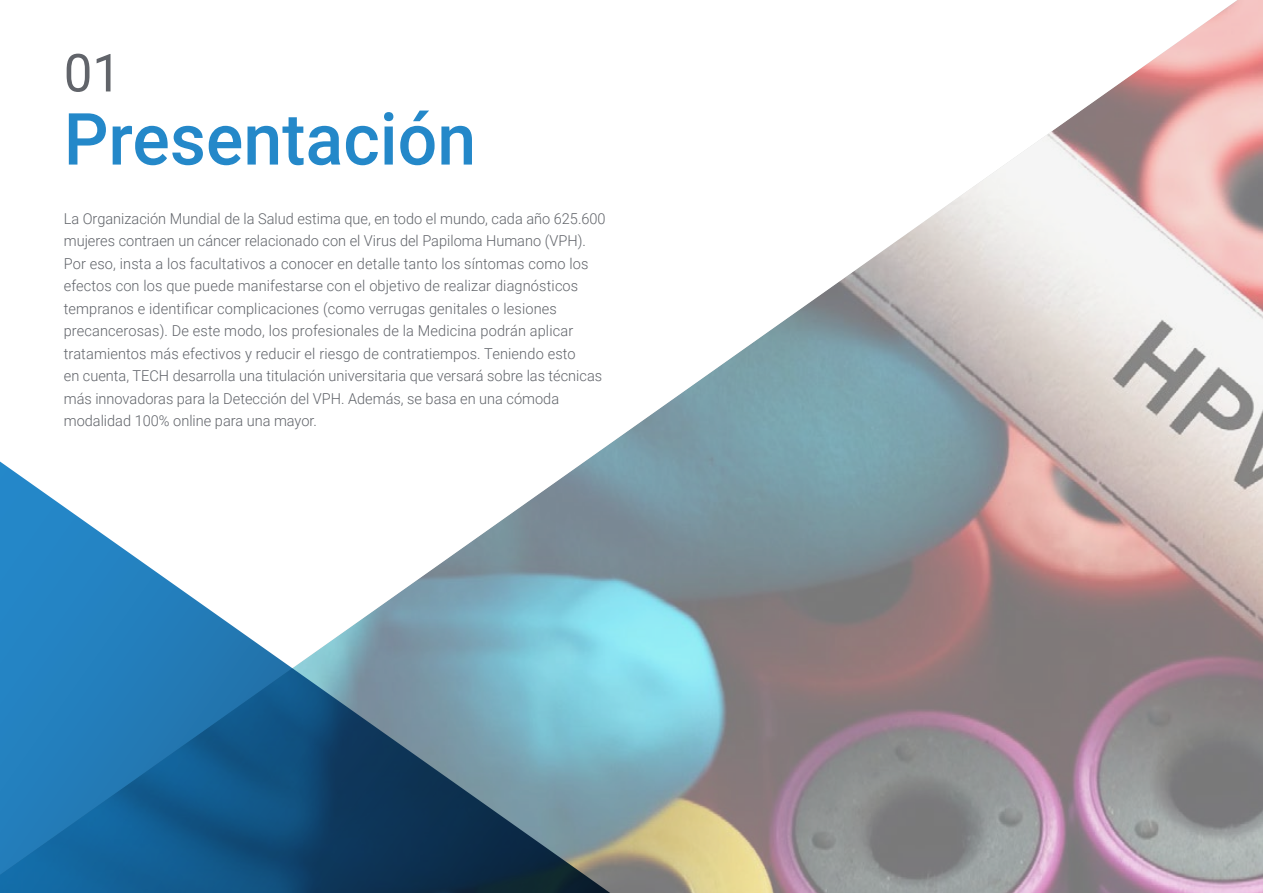
<style>
.page{position:relative;width:1263px;height:893px;background:#fff}
.page>*{position:absolute;margin:0;border:0;box-sizing:border-box;transform-origin:0 0}
.t1{font:500 72px "Roboto";color:#2488c9}
.t2{font:52.5px "Roboto";color:#61646a}
.t3{font:300 15px/22.5px "Roboto";letter-spacing:.005em;color:#61646a}
</style>
<div class="page">
<img style="left:607px;top:0;width:656px;height:893px">
<svg style="left:0;top:446px;width:640px;height:447px"></svg>
<h2 class="t2" style="left:64px;top:36px;width:59px">01</h2>
<h1 class="t1" style="left:64px;top:89px;width:414px">Presentación</h1>
<p class="t3" style="left:64px;top:207px;width:543px">La Organización Mundial de la Salud estima que, en todo el mundo, cada año 625.600 mujeres contraen un cáncer relacionado con el Virus del Papiloma Humano (VPH).<br>Por eso, insta a los facultativos a conocer en detalle tanto los síntomas como los efectos con los que puede manifestarse con el objetivo de realizar diagnósticos tempranos e identificar complicaciones (como verrugas genitales o lesiones precancerosas). De este modo, los profesionales de la Medicina podrán aplicar tratamientos más efectivos y reducir el riesgo de contratiempos. Teniendo esto<br>en cuenta, TECH desarrolla una titulación universitaria que versará sobre las técnicas más innovadoras para la Detección del VPH. Además, se basa en una cómoda modalidad 100% online para una mayor.</p>
</div>
